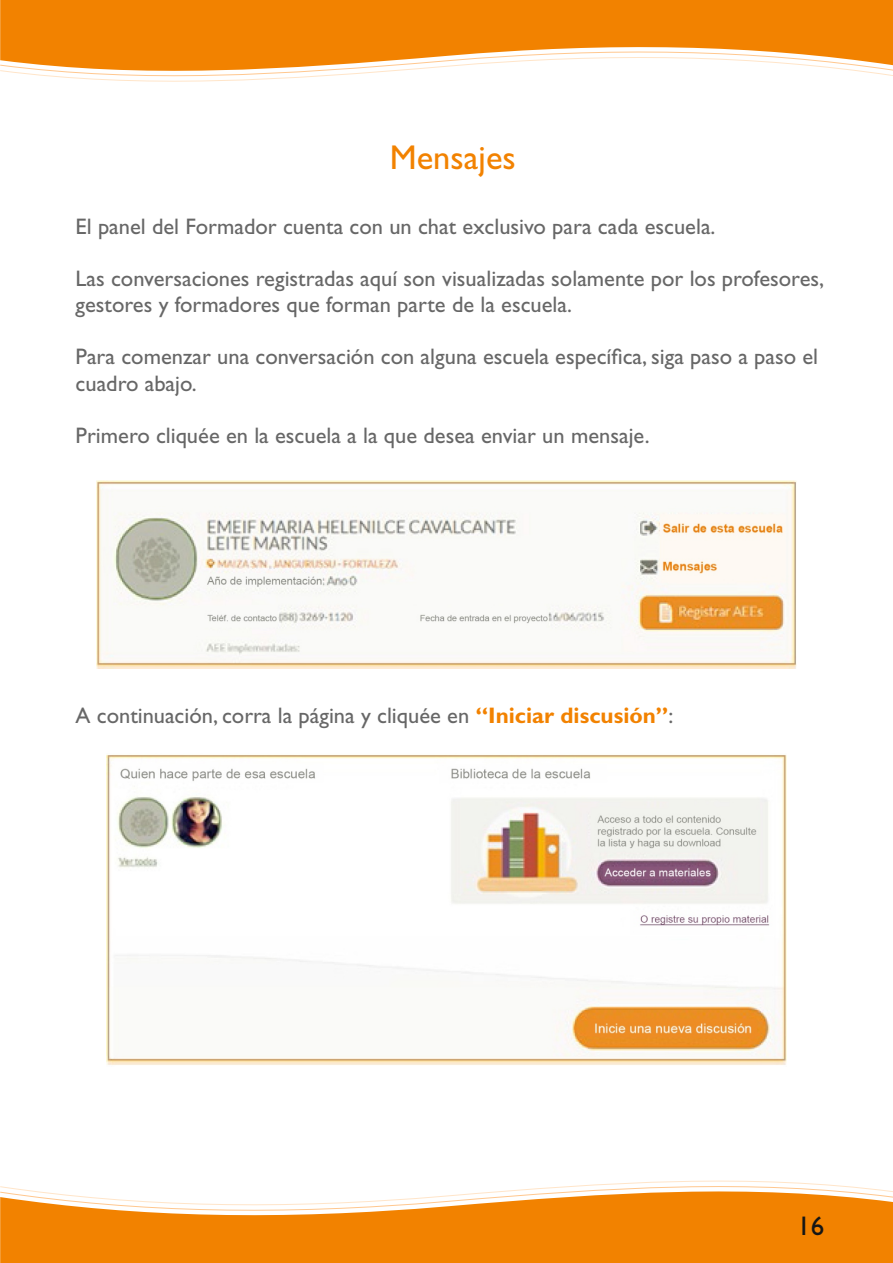
<style>
.page{position:relative;width:893px;height:1263px;background:#fff}
.page>*{position:absolute;margin:0;border:0;box-sizing:border-box;transform-origin:0 0}
.t1{font:34.5px "Gill Sans Std";color:#f28200}
.t2{font:27px "Gill Sans Std";color:#151616}
.t3{font:22.5px/26.1px "Gill Sans Std";color:#676767}
.s1{font-weight:700;color:#f28200}
</style>
<div class="page">
<div style="left:0;top:0;width:893px;height:47px;background:#f28200"></div>
<svg style="left:0;top:47px;width:893px;height:35px"></svg>
<div style="left:0;top:1216px;width:893px;height:47px;background:#f28200"></div>
<svg style="left:0;top:1180px;width:893px;height:36px"></svg>
<img style="left:97px;top:480px;width:699px;height:188px">
<img style="left:106px;top:754px;width:680px;height:311px">
<h1 class="t1" style="left:390px;top:145px;width:128px">Mensajes</h1>
<p class="t3" style="left:76px;top:217px;width:641px">El panel del Formador cuenta con un chat exclusivo para cada escuela.</p>
<p class="t3" style="left:76px;top:269px;width:750px">Las conversaciones registradas aquí son visualizadas solamente por los profesores, gestores y formadores que forman parte de la escuela.</p>
<p class="t3" style="left:76px;top:347px;width:744px">Para comenzar una conversación con alguna escuela específica, siga paso a paso el cuadro abajo.</p>
<p class="t3" style="left:76px;top:426px;width:576px">Primero cliquée en la escuela a la que desea enviar un mensaje.</p>
<p class="t3" style="left:76px;top:706px;width:599px">A continuación, corra la página y cliquée en <span class="s1">“Iniciar discusión”</span>:</p>
<p class="t2" style="left:797px;top:1217px;width:28px">16</p>
</div>
